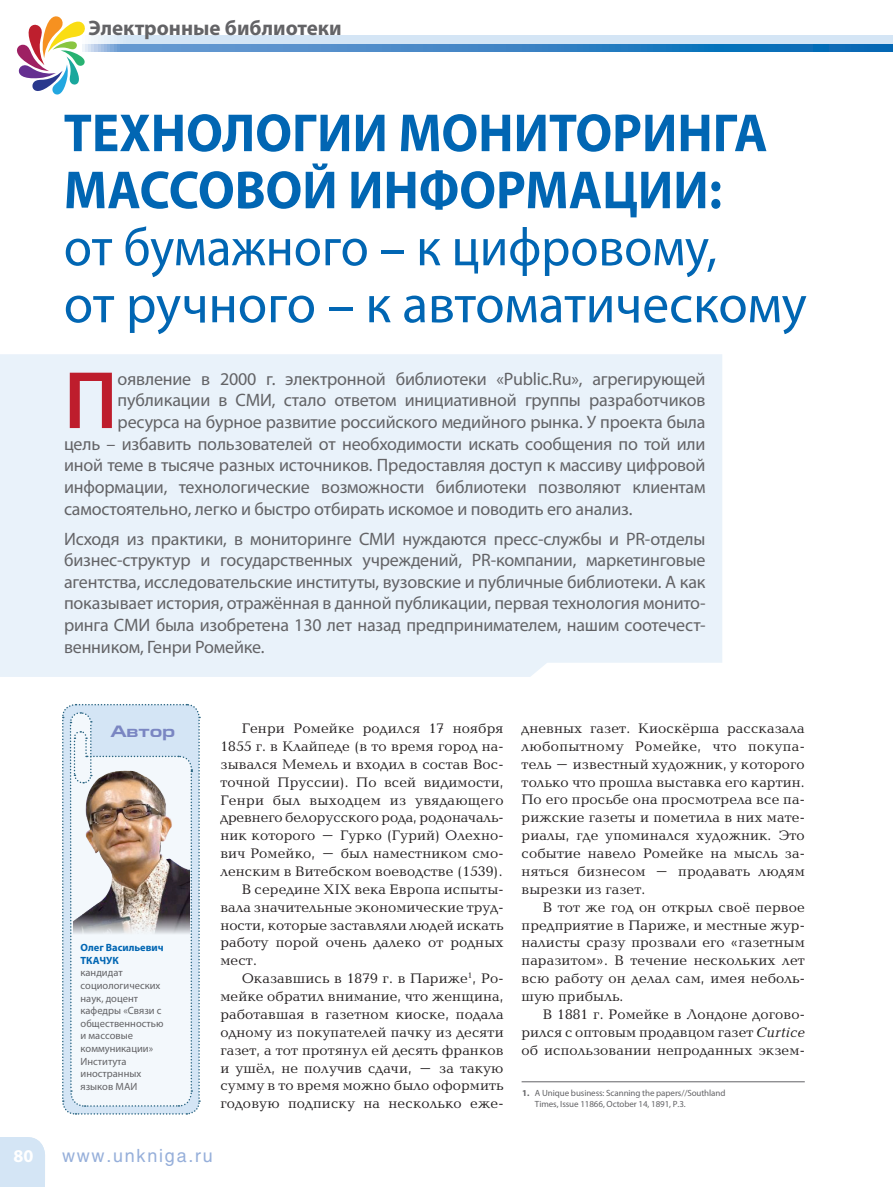
<style>
.page{position:relative;width:893px;height:1187px;background:#fff}
.page>*{position:absolute;margin:0;border:0;box-sizing:border-box;transform-origin:0 0}
.t1{font:600 82.05px "Myriad Pro";color:#be1d2c}
.t2{font:54px/57px "Myriad Pro";color:#0166b3;scale:.95 1}
.t3{font:700 54px/57px "Myriad Pro";color:#0166b3;scale:.95 1}
.t4{font:700 21px "Myriad Pro";color:#636366}
.t5{font:18px/21.6px "Myriad Pro";letter-spacing:-.01em;color:#636366;text-align:justify}
.t6{font:18px "Helios";letter-spacing:.1em;color:#96afda}
.t7{font:700 18px "Myriad Pro";color:#fff}
.t8{font:700 16.5px "Europe Ext";color:#7a86c2}
.t9{font:14.25px/17.9px "Baltica C";letter-spacing:.01em;color:#231f20;text-align:justify}
.t10{font:10.5px/12.6px "Myriad Pro";color:#636366}
.t11{font:700 10.5px/12.6px "Myriad Pro";color:#0166b3}
.t12{font:9px/10.8px "Myriad Pro";letter-spacing:-.01em;color:#636366}
.s1{font-style:italic}
.s2{font-weight:700}
</style>
<div class="page">
<div style="left:0;top:1137px;width:45px;height:49px;background:#d4e5f5"></div>
<div style="left:78px;top:35px;width:814px;height:10px;background:#d4e5f5"></div>
<svg style="left:86px;top:45px;width:806px;height:6px;background:#3b85c5"></svg>
<svg style="left:16px;top:16px;width:70px;height:79px"></svg>
<div style="left:0;top:354px;width:722px;height:323px;background:#e9f2fa"></div>
<hr style="left:522px;top:1081px;width:283px;height:1px;background:#636366">
<svg style="left:62px;top:704px;width:139px;height:411px"></svg>
<div style="left:96px;top:723px;width:94px;height:28px;background:#d4e5f5;border-radius:13px"></div>
<img style="left:73px;top:762px;width:116px;height:172px">
<h3 class="t4" style="left:88px;top:14px;width:255px">Электронные библиотеки</h3>
<h2 class="t3" style="left:64px;top:103px;width:742px">ТЕХНОЛОГИИ МОНИТОРИНГА<br>МАССОВОЙ ИНФОРМАЦИИ:</h2>
<h2 class="t2" style="left:64px;top:218px;width:784px">от бумажного – к цифровому,<br>от ручного – к автоматическому</h2>
<h1 class="t1" style="left:64px;top:348px;width:55px">П</h1>
<p class="t5" style="left:118px;top:367px;width:589px">оявление в 2000 г. электронной библиотеки «Public.Ru», агрегирующей</p>
<p class="t5" style="left:118px;top:389px;width:589px">публикации в СМИ, стало ответом инициативной группы разработчиков</p>
<p class="t5" style="left:118px;top:411px;width:589px">ресурса на бурное развитие российского медийного рынка. У проекта была</p>
<p class="t5" style="left:64px;top:432px;width:643px">цель – избавить пользователей от необходимости искать сообщения по той или</p>
<p class="t5" style="left:64px;top:454px;width:643px">иной теме в тысяче разных источников. Предоставляя доступ к массиву цифровой</p>
<p class="t5" style="left:64px;top:475px;width:643px">информации, технологические возможности библиотеки позволяют клиентам</p>
<p class="t5" style="left:64px;top:497px;width:570px">самостоятельно, легко и быстро отбирать искомое и поводить его анализ.</p>
<p class="t5" style="left:64px;top:527px;width:643px">Исходя из практики, в мониторинге СМИ нуждаются пресс-службы и PR-отделы бизнес-структур и государственных учреждений, PR-компании, маркетинговые агентства, исследовательские институты, вузовские и публичные библиотеки. А как показывает история, отражённая в данной публикации, первая технология монито&shy;ринга СМИ была изобретена 130 лет назад предпринимателем, нашим соотечест&shy;венником, Генри Ромейке.</p>
<p class="t8" style="left:111px;top:721px;width:66px">Автор</p>
<p class="t11" style="left:81px;top:940px;width:85px">Олег Васильевич<br>Ткачук</p>
<p class="t10" style="left:81px;top:966px;width:84px">кандидат социологических наук, доцент кафедры «Связи с общественностью и массовые коммуникации»<br>Института иностранных языков МАИ</p>
<p class="t9" style="left:242px;top:720px;width:263px">Генри Ромейке родился 17 ноября</p>
<p class="t9" style="left:220px;top:738px;width:285px">1855 г. в Клайпеде (в то время город на-</p>
<p class="t9" style="left:220px;top:755px;width:285px">зывался Мемель и входил в состав Вос-</p>
<p class="t9" style="left:220px;top:773px;width:285px">точной Пруссии). По всей видимости,</p>
<p class="t9" style="left:220px;top:791px;width:285px">Генри был выходцем из увядающего</p>
<p class="t9" style="left:220px;top:809px;width:285px">древнего белорусского рода, родоначаль-</p>
<p class="t9" style="left:220px;top:827px;width:285px">ник которого – Гурко (Гурий) Олехно-</p>
<p class="t9" style="left:220px;top:845px;width:285px">вич Ромейко, – был наместником смо-</p>
<p class="t9" style="left:220px;top:862px;width:284px">ленским в Витебском воеводстве (1539).</p>
<p class="t9" style="left:242px;top:880px;width:263px">В середине XIX века Европа испыты-</p>
<p class="t9" style="left:220px;top:898px;width:285px">вала значительные экономические труд-</p>
<p class="t9" style="left:220px;top:916px;width:285px">ности, которые заставляли людей искать</p>
<p class="t9" style="left:220px;top:934px;width:285px">работу порой очень далеко от родных</p>
<p class="t9" style="left:220px;top:952px;width:38px">мест.</p>
<p class="t9" style="left:242px;top:970px;width:263px">Оказавшись в 1879 г. в Париже<sup>1</sup>, Ро-</p>
<p class="t9" style="left:220px;top:988px;width:285px">мейке обратил внимание, что женщина,</p>
<p class="t9" style="left:220px;top:1005px;width:285px">работавшая в газетном киоске, подала</p>
<p class="t9" style="left:220px;top:1023px;width:285px">одному из покупателей пачку из десяти</p>
<p class="t9" style="left:220px;top:1041px;width:285px">газет, а тот протянул ей десять франков</p>
<p class="t9" style="left:220px;top:1059px;width:285px">и ушёл, не получив сдачи, – за такую</p>
<p class="t9" style="left:220px;top:1077px;width:285px">сумму в то время можно было оформить</p>
<p class="t9" style="left:220px;top:1095px;width:285px">годовую подписку на несколько еже-</p>
<p class="t7" style="left:13px;top:1144px;width:21px">80</p>
<p class="t6" style="left:62px;top:1144px;width:152px">www.unkniga.ru</p>
<p class="t9" style="left:522px;top:720px;width:285px">дневных газет. Киоскёрша рассказала любопытному Ромейке, что покупа&shy;тель – известный художник, у которого только что прошла выставка его картин.<br>По его просьбе она просмотрела все па&shy;рижские газеты и пометила в них мате&shy;риалы, где упоминался художник. Это событие навело Ромейке на мысль за&shy;няться бизнесом – продавать людям вырезки из газет.</p>
<p class="t9" style="left:522px;top:898px;width:285px;text-indent:21px">В тот же год он открыл своё первое предприятие в Париже, и местные жур&shy;налисты сразу прозвали его «газетным паразитом». В течение нескольких лет всю работу он делал сам, имея неболь&shy;шую прибыль.</p>
<p class="t9" style="left:522px;top:1005px;width:285px;text-indent:21px">В 1881 г. Ромейке в Лондоне догово&shy;рился с оптовым продавцом газет <span class="s1">Curtice </span>об использовании непроданных экзем-</p>
<p class="t12" style="left:535px;top:1087px;width:192px;text-indent:-13px"><span class="s2">1.</span> A Unique business: Scanning the papers//Southland<br>Times, Issue 11866, October 14, 1891, P.3.</p>
</div>
